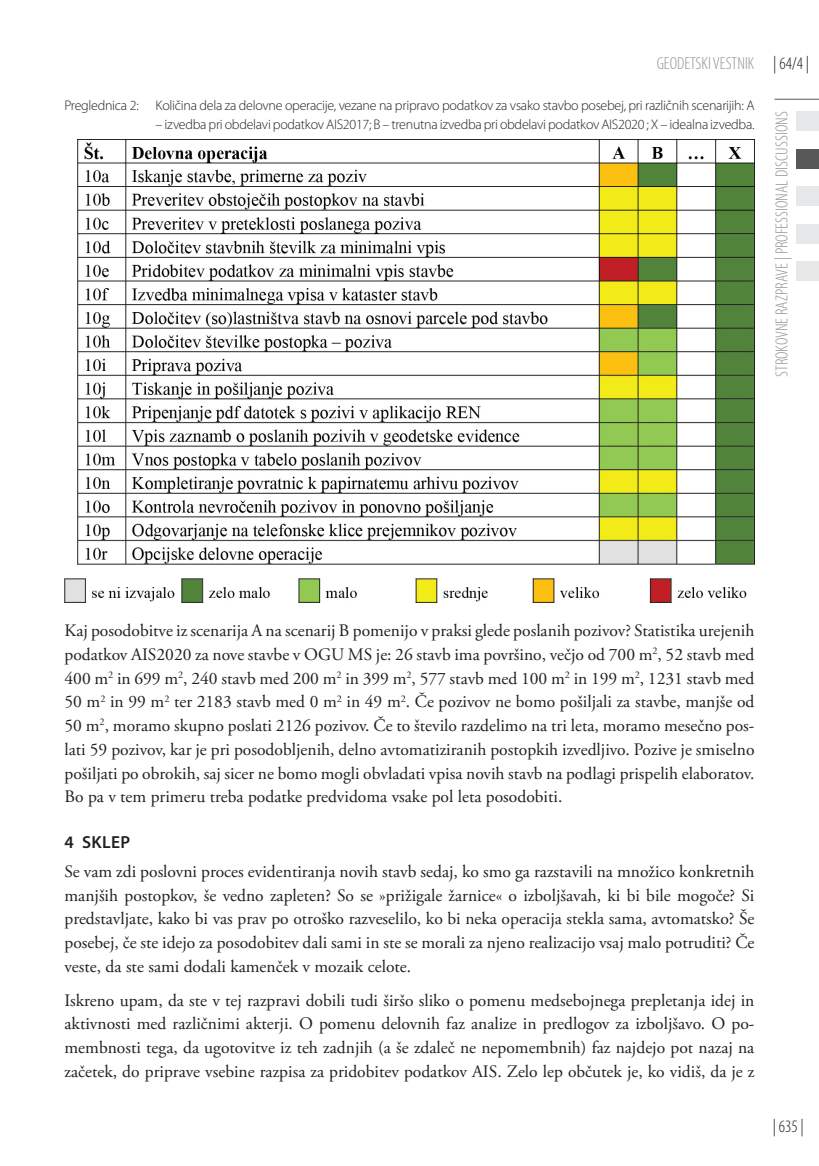
<style>
.page{position:relative;width:819px;height:1166px;background:#fff}
.page>*{position:absolute;margin:0;border:0;box-sizing:border-box;transform-origin:0 0}
.t1{font:17.5px/23.8px "Adobe Garamond Pro";color:#231f20;text-align:justify}
.t2{font:300 condensed 17.5px "Myriad Pro";color:#939598}
.t3{font:600 17.5px "Myriad Pro";color:#231f20}
.t4{font:300 condensed 17.5px "Myriad Pro";color:#231f20}
.t5{font:300 14px "Myriad Pro";letter-spacing:-.02em;color:#231f20}
.s1{color:#231f20}
</style>
<div class="page">
<img style="left:64px;top:140px;width:690px;height:462px">
<hr style="left:774px;top:99px;width:45px;height:1px;background:#57585a">
<div style="left:796px;top:186px;width:23px;height:20px;background:#e6e7e9"></div>
<div style="left:796px;top:224px;width:23px;height:20px;background:#e6e7e9"></div>
<div style="left:796px;top:261px;width:23px;height:20px;background:#e6e7e9"></div>
<div style="left:796px;top:111px;width:23px;height:20px;background:#e6e7e9"></div>
<div style="left:796px;top:149px;width:23px;height:20px;background:#57585a"></div>
<p class="t2" style="left:656px;top:53px;width:154px">GEODETSKI VESTNIK <span class="s1">| 64/4 |</span></p>
<p class="t2" style="left:771px;top:377px;width:267px;rotate:-90deg">STROKOVNE RAZPRAVE | PROFESSIONAL DISCUSSIONS</p>
<p class="t5" style="left:64px;top:97px;width:691px">Preglednica 2: Količina dela za delovne operacije, vezane na pripravo podatkov za vsako stavbo posebej, pri različnih scenarijih: A</p>
<p class="t5" style="left:155px;top:116px;width:600px">– izvedba pri obdelavi podatkov AIS2017; B – trenutna izvedba pri obdelavi podatkov AIS2020 ; X – idealna izvedba.</p>
<p class="t1" style="left:64px;top:619px;width:691px">Kaj posodobitve iz scenarija A na scenarij B pomenijo v praksi glede poslanih pozivov? Statistika urejenih podatkov AIS2020 za nove stavbe v OGU MS je: 26 stavb ima površino, večjo od 700 m<sup>2</sup>, 52 stavb med 400 m<sup>2</sup> in 699 m<sup>2</sup>, 240 stavb med 200 m<sup>2</sup> in 399 m<sup>2</sup>, 577 stavb med 100 m<sup>2</sup> in 199 m<sup>2</sup>, 1231 stavb med 50 m<sup>2</sup> in 99 m<sup>2</sup> ter 2183 stavb med 0 m<sup>2</sup> in 49 m<sup>2</sup>. Če pozivov ne bomo pošiljali za stavbe, manjše od 50 m<sup>2</sup>, moramo skupno poslati 2126 pozivov. Če to število razdelimo na tri leta, moramo mesečno pos&shy;lati 59 pozivov, kar je pri posodobljenih, delno avtomatiziranih postopkih izvedljivo. Pozive je smiselno pošiljati po obrokih, saj sicer ne bomo mogli obvladati vpisa novih stavb na podlagi prispelih elaboratov.<br>Bo pa v tem primeru treba podatke predvidoma vsake pol leta posodobiti.</p>
<p class="t3" style="left:64px;top:831px;width:67px">4 SKLEP</p>
<p class="t1" style="left:64px;top:860px;width:691px">Se vam zdi poslovni proces evidentiranja novih stavb sedaj, ko smo ga razstavili na množico konkretnih manjših postopkov, še vedno zapleten? So se »prižigale žarnice« o izboljšavah, ki bi bile mogoče? Si predstavljate, kako bi vas prav po otroško razveselilo, ko bi neka operacija stekla sama, avtomatsko? Še posebej, če ste idejo za posodobitev dali sami in ste se morali za njeno realizacijo vsaj malo potruditi? Če veste, da ste sami dodali kamenček v mozaik celote.</p>
<p class="t1" style="left:64px;top:988px;width:691px">Iskreno upam, da ste v tej razpravi dobili tudi širšo sliko o pomenu medsebojnega prepletanja idej in aktivnosti med različnimi akterji. O pomenu delovnih faz analize in predlogov za izboljšavo. O po&shy;membnosti tega, da ugotovitve iz teh zadnjih (a še zdaleč ne nepomembnih) faz najdejo pot nazaj na začetek, do priprave vsebine razpisa za pridobitev podatkov AIS. Zelo lep občutek je, ko vidiš, da je z</p>
<p class="t4" style="left:772px;top:1115px;width:32px">| 635 |</p>
</div>
